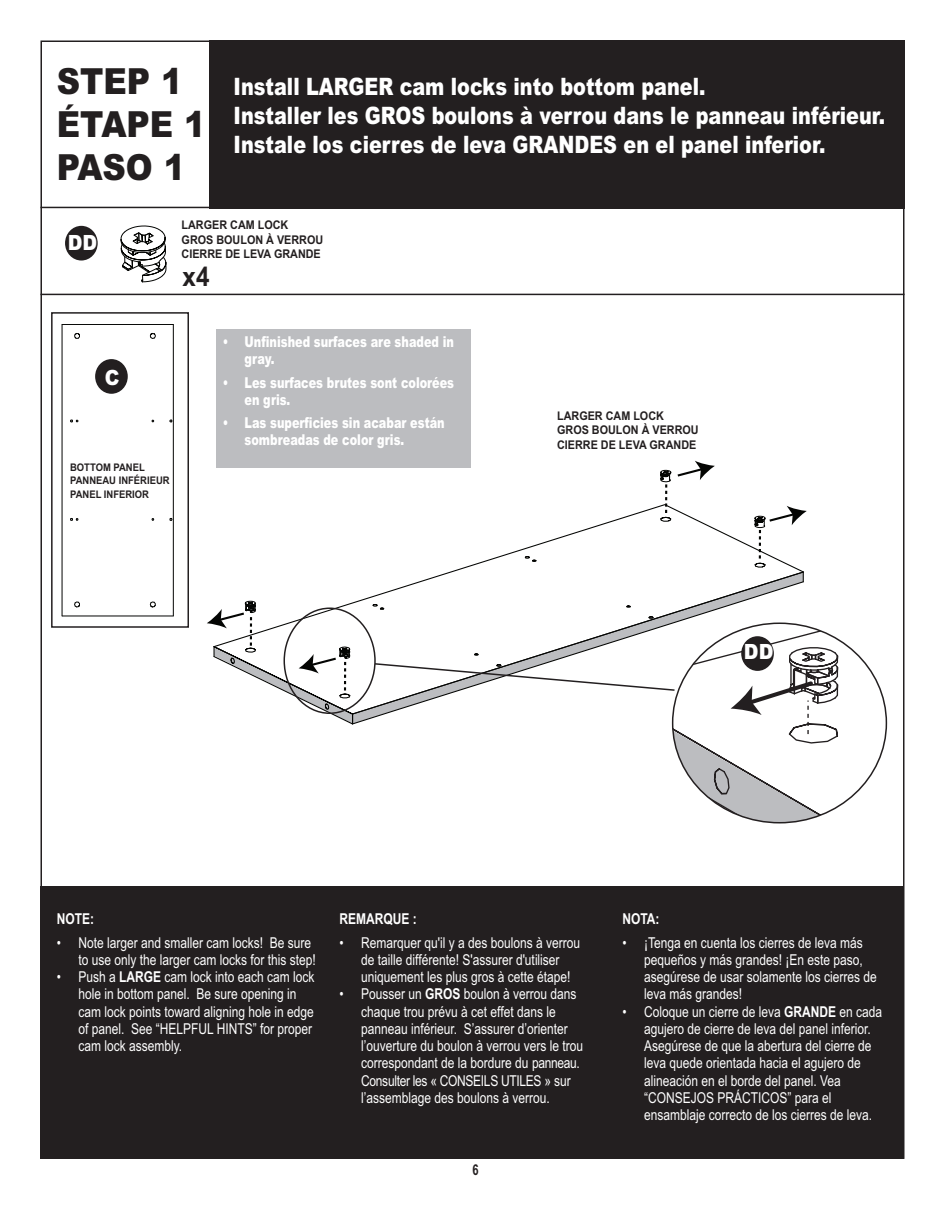
<style>
.page{position:relative;width:945px;height:1215px;background:#fff}
.page>*{position:absolute;margin:0;border:0;box-sizing:border-box;transform-origin:0 0}
.t1{font:900 36px/43.2px "Arial";color:#231f20;scale:.9 1}
.t2{font:700 27px "Arial";color:#231f20;scale:.9 1}
.t3{font:900 24px/28.8px "Arial";color:#fff;scale:.8 1}
.t4{font:900 21px "Arial";color:#fff;scale:.9 1}
.t5{font:15px/17.2px "Arial";color:#fff;scale:.8 1}
.t6{font:900 15px/17.2px "Arial";color:#fff;scale:.75 1}
.t7{font:700 15px "Arial";color:#fff;scale:.8 1}
.t8{font:700 15px "Arial Narrow";color:#231f20;scale:.9 1}
.t9{font:700 12px/14.4px "Arial";color:#231f20;scale:.9 1}
.t10{font:700 10.5px/12.6px "Arial";color:#231f20;scale:.9 1}
.s1{font-weight:700}
</style>
<div class="page">
<div style="left:209px;top:40px;width:695px;height:169px;background:#231f20"></div>
<hr style="left:40px;top:207px;width:210px;height:1px;background:#231f20">
<hr style="left:40px;top:294px;width:864px;height:1px;background:#231f20">
<svg style="left:74px;top:333px;width:6px;height:6px"></svg>
<svg style="left:70px;top:419px;width:9px;height:4px"></svg>
<svg style="left:149px;top:333px;width:7px;height:6px"></svg>
<svg style="left:169px;top:419px;width:4px;height:4px"></svg>
<hr style="left:62px;top:616px;width:111px;height:1px;background:#040503">
<hr style="left:62px;top:324px;width:111px;height:1px;background:#040503">
<svg style="left:169px;top:518px;width:4px;height:3px"></svg>
<svg style="left:70px;top:518px;width:9px;height:3px"></svg>
<svg style="left:150px;top:601px;width:6px;height:7px"></svg>
<svg style="left:63px;top:601px;width:18px;height:15px"></svg>
<hr style="left:173px;top:324px;width:1px;height:292px;background:#040503">
<hr style="left:62px;top:324px;width:1px;height:292px;background:#040503">
<div style="left:51px;top:312px;width:138px;height:316px;border:2px solid #231f20"></div>
<div style="left:95px;top:359px;width:33px;height:35px;background:#231f20;border-radius:50%"></div>
<div style="left:40px;top:887px;width:864px;height:272px;background:#231f20"></div>
<svg style="left:248px;top:513px;width:556px;height:88px"></svg>
<svg style="left:754px;top:506px;width:53px;height:76px"></svg>
<svg style="left:636px;top:461px;width:79px;height:61px"></svg>
<div style="left:216px;top:329px;width:254px;height:139px;background:#bcbdc0"></div>
<div style="left:65px;top:226px;width:33px;height:35px;background:#231f20;border-radius:50%"></div>
<svg style="left:121px;top:226px;width:45px;height:56px"></svg>
<svg style="left:207px;top:601px;width:680px;height:223px"></svg>
<div style="left:741px;top:636px;width:33px;height:35px;background:#231f20;border-radius:50%"></div>
<h1 class="t1" style="left:57px;top:60px;width:167px">STEP 1<br>ÉTAPE 1<br>PASO 1</h1>
<h3 class="t3" style="left:234px;top:73px;width:816px">Install LARGER cam locks into bottom panel.<br>Installer les GROS boulons à verrou dans le panneau inférieur.<br>Instale los cierres de leva GRANDES en el panel inferior.</h3>
<h3 class="t4" style="left:68px;top:231px;width:34px">DD</h3>
<p class="t9" style="left:182px;top:218px;width:159px">LARGER CAM LOCK<br>GROS BOULON À VERROU<br>CIERRE DE LEVA GRANDE</p>
<h2 class="t2" style="left:183px;top:261px;width:32px">x4</h2>
<h3 class="t4" style="left:105px;top:366px;width:18px">C</h3>
<p class="t10" style="left:70px;top:461px;width:112px">BOTTOM PANEL<br>PANNEAU INFÉRIEUR</p>
<p class="t10" style="left:70px;top:488px;width:89px">PANEL INFERIOR</p>
<p class="t6" style="left:245px;top:333px;width:281px;text-indent:-22px">• Unfinished surfaces are shaded in gray.</p>
<p class="t6" style="left:245px;top:374px;width:281px;text-indent:-22px">• Les surfaces brutes sont colorées en gris.</p>
<p class="t6" style="left:245px;top:414px;width:268px;text-indent:-22px">• Las superficies sin acabar están sombreadas de color gris.</p>
<p class="t9" style="left:557px;top:408px;width:159px">LARGER CAM LOCK<br>GROS BOULON À VERROU<br>CIERRE DE LEVA GRANDE</p>
<h3 class="t4" style="left:744px;top:640px;width:34px">DD</h3>
<p class="t7" style="left:57px;top:910px;width:48px">NOTE:</p>
<p class="t5" style="left:78px;top:934px;width:298px;text-indent:-22px">• Note larger and smaller cam locks! Be sure to use only the larger cam locks for this step!</p>
<p class="t5" style="left:78px;top:968px;width:297px;text-indent:-22px">• Push a <span class="s1">LARGE</span> cam lock into each cam lock hole in bottom panel. Be sure opening in cam lock points toward aligning hole in edge of panel. See “HELPFUL HINTS” for proper cam lock assembly.</p>
<p class="t7" style="left:340px;top:910px;width:98px">REMARQUE :</p>
<p class="t5" style="left:361px;top:934px;width:275px;text-indent:-22px">• Remarquer qu'il y a des boulons à verrou de taille différente! S'assurer d'utiliser uniquement les plus gros à cette étape!</p>
<p class="t5" style="left:361px;top:986px;width:279px;text-indent:-22px">• Pousser un <span class="s1">GROS</span> boulon à verrou dans chaque trou prévu à cet effet dans le panneau inférieur. S’assurer d’orienter l’ouverture du boulon à verrou vers le trou correspondant de la bordure du panneau.<br>Consulter les « CONSEILS UTILES » sur l’assemblage des boulons à verrou.</p>
<p class="t8" style="left:472px;top:1162px;width:8px">6</p>
<p class="t7" style="left:622px;top:910px;width:48px">NOTA:</p>
<p class="t5" style="left:644px;top:934px;width:292px;text-indent:-22px">• ¡Tenga en cuenta los cierres de leva más pequeños y más grandes! ¡En este paso, asegúrese de usar solamente los cierres de leva más grandes!</p>
<p class="t5" style="left:644px;top:1003px;width:299px;text-indent:-22px">• Coloque un cierre de leva <span class="s1">GRANDE</span> en cada agujero de cierre de leva del panel inferior.<br>Asegúrese de que la abertura del cierre de leva quede orientada hacia el agujero de alineación en el borde del panel. Vea “CONSEJOS PRÁCTICOS” para el ensamblaje correcto de los cierres de leva.</p>
</div>
